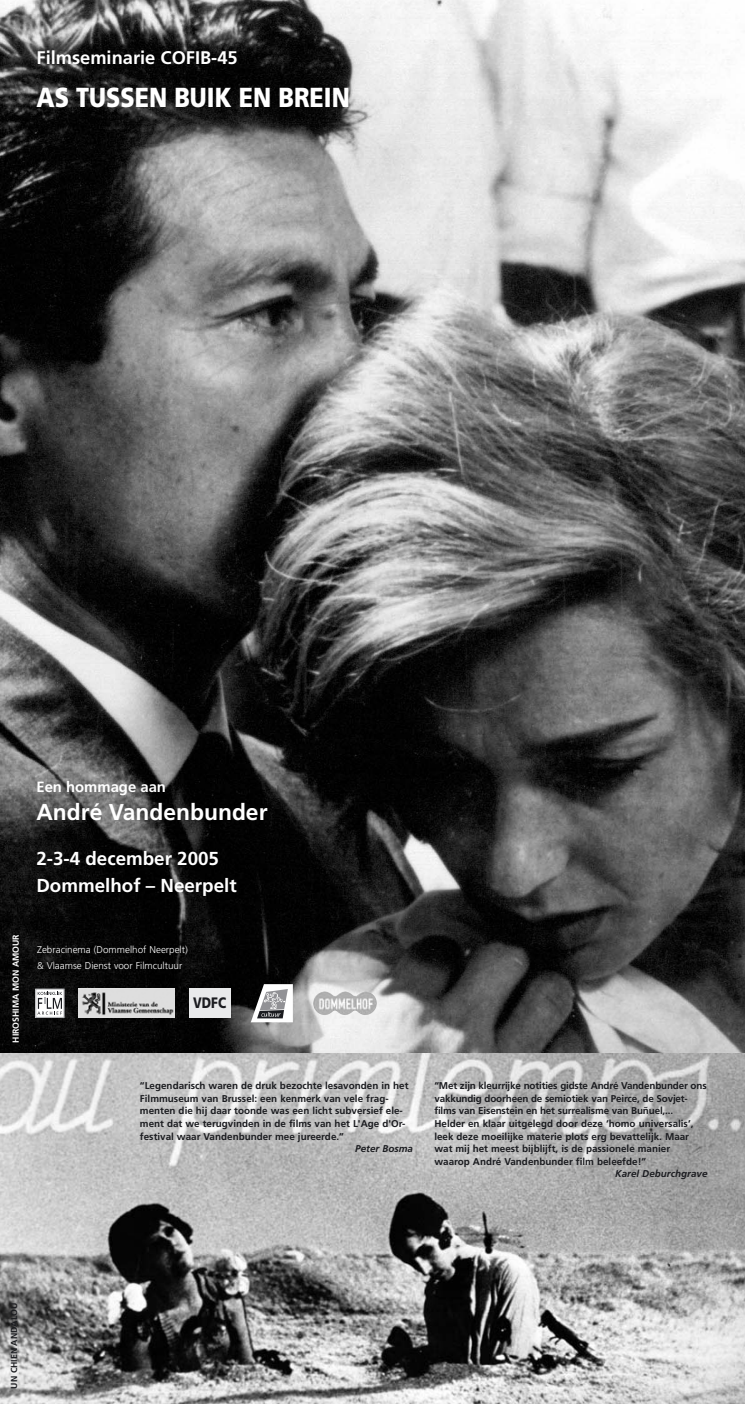
<style>
.page{position:relative;width:745px;height:1404px;background:#fff}
.page>*{position:absolute;margin:0;border:0;box-sizing:border-box;transform-origin:0 0}
.t1{font:900 27.5px "Frutiger";color:#fff;scale:.85 1}
.t2{font:700 22.88px "Frutiger";color:#fff}
.t3{font:700 18.75px/27.5px "Frutiger";color:#fff}
.t4{font:700 18.25px "Frutiger";color:#fff}
.t5{font:900 15.12px "Frutiger";color:#1b1c20;scale:.8 1}
.t6{font:700 14.88px "Frutiger";color:#fff}
.t7{font:700 9.88px/12.5px "Frutiger";color:#1b1c20}
.t8{font:300 9.88px/16.2px "Frutiger";color:#fff}
.t9{font:italic 700 9.88px "Frutiger";color:#1b1c20}
.t10{font:700 8.75px "Frutiger";color:#fff}
.t11{font:700 8.75px "Frutiger";color:#1b1c20}
</style>
<div class="page">
<img style="left:0;top:0;width:744px;height:1053px">
<svg style="left:0;top:1053px;width:744px;height:350px;background:#a4a4a4"></svg>
<svg style="left:37px;top:990px;width:26px;height:25px"></svg>
<div style="left:35px;top:988px;width:30px;height:29px;border:1px solid #aeafb2"></div>
<svg style="left:37px;top:991px;width:25px;height:23px"></svg>
<img style="left:79px;top:988px;width:96px;height:29px">
<div style="left:188px;top:988px;width:42px;height:29px;background:#e9eaeb"></div>
<svg style="left:250px;top:984px;width:43px;height:38px"></svg>
<img style="left:324px;top:991px;width:38px;height:4px">
<h3 class="t4" style="left:37px;top:51px;width:202px">Filmseminarie COFIB-45</h3>
<h1 class="t1" style="left:37px;top:87px;width:370px">AS TUSSEN BUIK EN BREIN</h1>
<p class="t10" style="left:12px;top:1042px;width:110px;rotate:-90deg">HIROSHIMA MON AMOUR</p>
<h3 class="t6" style="left:36px;top:780px;width:131px">Een hommage aan</h3>
<h2 class="t2" style="left:36px;top:802px;width:232px">André Vandenbunder</h2>
<h3 class="t3" style="left:36px;top:845px;width:202px">2-3-4 december 2005<br>Dommelhof – Neerpelt</h3>
<p class="t8" style="left:37px;top:941px;width:152px">Zebracinema (Dommelhof Neerpelt) &amp; Vlaamse Dienst voor Filmcultuur</p>
<h3 class="t5" style="left:193px;top:996px;width:43px">VDFC</h3>
<p class="t7" style="left:140px;top:1080px;width:270px">“Legendarisch waren de druk bezochte lesavonden in het Filmmuseum van Brussel: een kenmerk van vele frag&shy;menten die hij daar toonde was een licht subversief ele&shy;ment dat we terugvinden in de films van het L'Age d'Or&shy;festival waar Vandenbunder mee jureerde.”</p>
<p class="t9" style="left:355px;top:1144px;width:59px">Peter Bosma</p>
<p class="t7" style="left:434px;top:1080px;width:274px">“Met zijn kleurrijke notities gidste André Vandenbunder ons vakkundig doorheen de semiotiek van Peirce, de Sovjet&shy;films van Eisenstein en het surrealisme van Buñuel,...<br>Helder en klaar uitgelegd door deze ‘homo universalis’, leek deze moeilijke materie plots erg bevattelijk. Maar wat mij het meest bijblijft, is de passionele manier waarop André Vandenbunder film beleefde!”</p>
<p class="t9" style="left:614px;top:1169px;width:94px">Karel Deburchgrave</p>
<p class="t11" style="left:11px;top:1388px;width:87px;rotate:-90deg">UN CHIEN ANDALOU</p>
</div>
